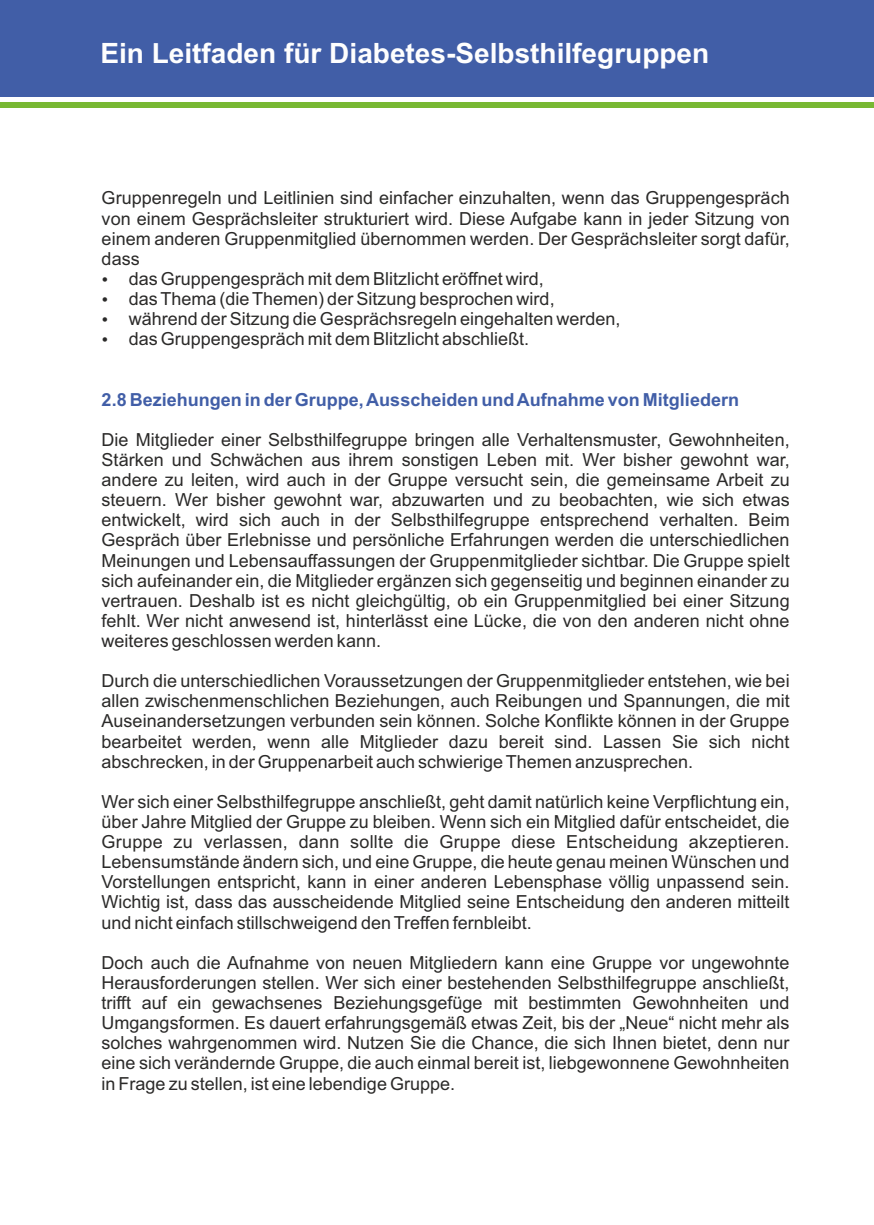
<style>
.page{position:relative;width:874px;height:1225px;background:#fff}
.page>*{position:absolute;margin:0;border:0;box-sizing:border-box;transform-origin:0 0}
.t1{font:700 28px "Arial";color:#fefefe}
.t2{font:18px/20.2px "Arial";color:#2b2a29;text-align:justify}
.t3{font:700 18px "Arial";color:#415ea7}
</style>
<div class="page">
<div style="left:0;top:102px;width:873px;height:6px;background:#78b833"></div>
<div style="left:0;top:0;width:873px;height:97px;background:#415ea7"></div>
<h1 class="t1" style="left:100px;top:43px;width:610px">Ein Leitfaden für Diabetes-Selbsthilfegruppen</h1>
<p class="t2" style="left:102px;top:190px;width:689px">Gruppenregeln und Leitlinien sind einfacher einzuhalten, wenn das Gruppengespräch von einem Gesprächsleiter strukturiert wird. Diese Aufgabe kann in jeder Sitzung von einem anderen Gruppenmitglied übernommen werden. Der Gesprächsleiter sorgt dafür, dass</p>
<p class="t2" style="left:102px;top:270px;width:443px">• das Gruppengespräch mit dem Blitzlicht eröffnet wird,</p>
<p class="t2" style="left:102px;top:290px;width:454px">• das Thema (die Themen) der Sitzung besprochen wird,</p>
<p class="t2" style="left:102px;top:310px;width:520px">• während der Sitzung die Gesprächsregeln eingehalten werden,</p>
<p class="t2" style="left:102px;top:330px;width:429px">• das Gruppengespräch mit dem Blitzlicht abschließt.</p>
<p class="t3" style="left:102px;top:392px;width:638px">2.8 Beziehungen in der Gruppe, Ausscheiden und Aufnahme von Mitgliedern</p>
<p class="t2" style="left:102px;top:431px;width:689px">Die Mitglieder einer Selbsthilfegruppe bringen alle Verhaltensmuster, Gewohnheiten, Stärken und Schwächen aus ihrem sonstigen Leben mit. Wer bisher gewohnt war, andere zu leiten, wird auch in der Gruppe versucht sein, die gemeinsame Arbeit zu steuern. Wer bisher gewohnt war, abzuwarten und zu beobachten, wie sich etwas entwickelt, wird sich auch in der Selbsthilfegruppe entsprechend verhalten. Beim Gespräch über Erlebnisse und persönliche Erfahrungen werden die unterschiedlichen Meinungen und Lebensauffassungen der Gruppenmitglieder sichtbar. Die Gruppe spielt sich aufeinander ein, die Mitglieder ergänzen sich gegenseitig und beginnen einander zu vertrauen. Deshalb ist es nicht gleichgültig, ob ein Gruppenmitglied bei einer Sitzung fehlt. Wer nicht anwesend ist, hinterlässt eine Lücke, die von den anderen nicht ohne weiteres geschlossen werden kann.</p>
<p class="t2" style="left:102px;top:672px;width:689px">Durch die unterschiedlichen Voraussetzungen der Gruppenmitglieder entstehen, wie bei allen zwischenmenschlichen Beziehungen, auch Reibungen und Spannungen, die mit Auseinandersetzungen verbunden sein können. Solche Konflikte können in der Gruppe bearbeitet werden, wenn alle Mitglieder dazu bereit sind. Lassen Sie sich nicht abschrecken, in der Gruppenarbeit auch schwierige Themen anzusprechen.</p>
<p class="t2" style="left:101px;top:793px;width:689px">Wer sich einer Selbsthilfegruppe anschließt, geht damit natürlich keine Verpflichtung ein, über Jahre Mitglied der Gruppe zu bleiben. Wenn sich ein Mitglied dafür entscheidet, die Gruppe zu verlassen, dann sollte die Gruppe diese Entscheidung akzeptieren.<br>Lebensumstände ändern sich, und eine Gruppe, die heute genau meinen Wünschen und Vorstellungen entspricht, kann in einer anderen Lebensphase völlig unpassend sein.<br>Wichtig ist, dass das ausscheidende Mitglied seine Entscheidung den anderen mitteilt und nicht einfach stillschweigend den Treffen fernbleibt.</p>
<p class="t2" style="left:101px;top:954px;width:689px">Doch auch die Aufnahme von neuen Mitgliedern kann eine Gruppe vor ungewohnte Herausforderungen stellen. Wer sich einer bestehenden Selbsthilfegruppe anschließt, trifft auf ein gewachsenes Beziehungsgefüge mit bestimmten Gewohnheiten und Umgangsformen. Es dauert erfahrungsgemäß etwas Zeit, bis der „Neue“ nicht mehr als solches wahrgenommen wird. Nutzen Sie die Chance, die sich Ihnen bietet, denn nur eine sich verändernde Gruppe, die auch einmal bereit ist, liebgewonnene Gewohnheiten in Frage zu stellen, ist eine lebendige Gruppe.</p>
</div>
